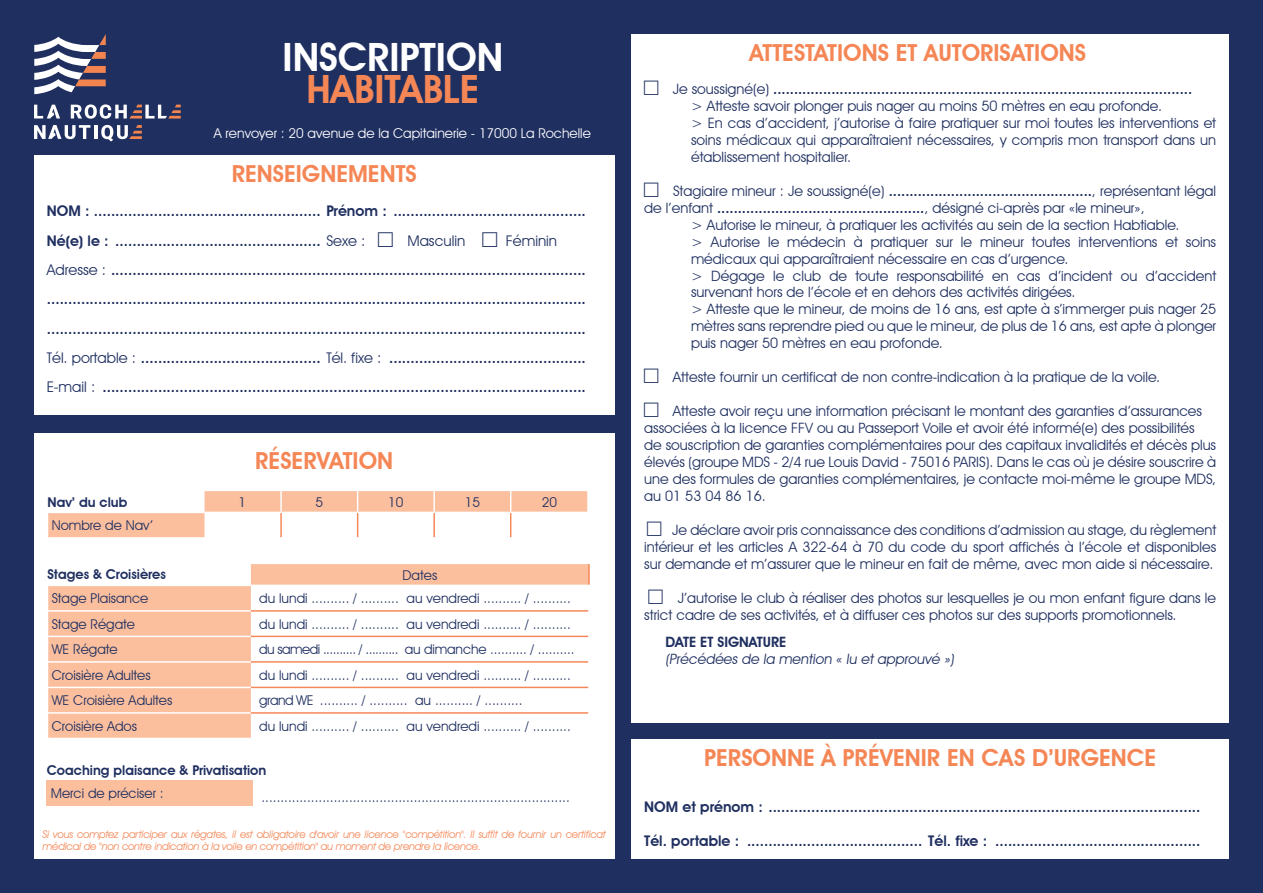
<style>
.page{position:relative;width:1263px;height:893px;background:#1f2f60}
.page>*{position:absolute;margin:0;border:0;box-sizing:border-box;transform-origin:0 0}
.t1{font:600 39px "Avant Garde IT Cby BT";color:#fff}
.t2{font:600 39px "Avant Garde IT Cby BT";color:#f58655}
.t3{font:600 23.4px "Avant Garde IT Cby BT";color:#f58655}
.t4{font:600 14.7px "Avant Garde IT Cby BT";color:#1f2f60}
.t5{font:14.7px "Avant Garde IT Cby BT";color:#1f2f60}
.t6{font:14.25px/17px "Avant Garde IT Cby BT";color:#1f2f60;text-align:justify}
.t7{font:600 14.25px/17px "Avant Garde IT Cby BT";color:#1f2f60}
.t8{font:13.5px "Avant Garde IT Cby BT";color:#1f2f60}
.t9{font:600 13.5px "Avant Garde IT Cby BT";color:#1f2f60}
.t10{font:13.5px "Avant Garde IT Cby BT";letter-spacing:-.04em;color:#1f2f60}
.t11{font:13.5px "Avant Garde IT Cby BT";color:#fff}
.t12{font:italic 10.5px/12px "Avant Garde IT Cby BT";letter-spacing:-.02em;color:#f58655}
.s1{font-weight:400}
</style>
<div class="page">
<div style="left:34px;top:433px;width:580px;height:426px;background:#fff"></div>
<div style="left:631px;top:34px;width:598px;height:688px;background:#fff"></div>
<div style="left:34px;top:155px;width:580px;height:260px;background:#fff"></div>
<div style="left:631px;top:739px;width:598px;height:120px;background:#fff"></div>
<svg style="left:48px;top:491px;width:539px;height:47px"></svg>
<hr style="left:47px;top:537px;width:158px;height:2px;background:#fff">
<svg style="left:48px;top:564px;width:540px;height:174px"></svg>
<hr style="left:251px;top:585px;width:339px;height:1px;background:#fff">
<hr style="left:47px;top:585px;width:204px;height:1px;background:#fff">
<hr style="left:47px;top:610px;width:204px;height:2px;background:#fff">
<hr style="left:47px;top:636px;width:204px;height:1px;background:#fff">
<hr style="left:47px;top:661px;width:204px;height:2px;background:#fff">
<hr style="left:47px;top:687px;width:204px;height:1px;background:#fff">
<hr style="left:47px;top:712px;width:204px;height:2px;background:#fff">
<hr style="left:588px;top:564px;width:2px;height:21px;background:#f58655">
<hr style="left:251px;top:610px;width:337px;height:2px;background:#f58655">
<hr style="left:251px;top:636px;width:337px;height:1px;background:#f58655">
<hr style="left:251px;top:661px;width:337px;height:2px;background:#f58655">
<hr style="left:251px;top:687px;width:337px;height:1px;background:#f58655">
<hr style="left:251px;top:712px;width:337px;height:2px;background:#f58655">
<div style="left:47px;top:780px;width:206px;height:26px;background:#fbbf9e"></div>
<svg style="left:34px;top:34px;width:72px;height:60px"></svg>
<hr style="left:94px;top:125px;width:3px;height:14px;background:#fff">
<svg style="left:71px;top:104px;width:110px;height:15px"></svg>
<svg style="left:101px;top:125px;width:41px;height:16px"></svg>
<svg style="left:34px;top:105px;width:26px;height:13px"></svg>
<svg style="left:34px;top:125px;width:56px;height:14px"></svg>
<p class="t1" style="left:283px;top:33px;width:222px">INSCRIPTION</p>
<p class="t2" style="left:306px;top:66px;width:174px">HABITABLE</p>
<p class="t11" style="left:214px;top:125px;width:379px">A renvoyer : 20 avenue de la Capitainerie - 17000 La Rochelle</p>
<p class="t3" style="left:232px;top:159px;width:187px">RENSEIGNEMENTS</p>
<p class="t4" style="left:47px;top:202px;width:541px">NOM : ..................................................... Prénom : .............................................</p>
<p class="t4" style="left:47px;top:232px;width:320px">Né(e) le : ................................................ <span class="s1">Sexe :</span></p>
<p class="t5" style="left:408px;top:232px;width:59px">Masculin</p>
<p class="t5" style="left:506px;top:232px;width:53px">Féminin</p>
<p class="t4" style="left:47px;top:261px;width:541px"><span class="s1">Adresse :</span> ...............................................................................................................</p>
<p class="t4" style="left:47px;top:290px;width:540px">..............................................................................................................................</p>
<p class="t4" style="left:47px;top:320px;width:540px">..............................................................................................................................</p>
<p class="t4" style="left:47px;top:349px;width:541px"><span class="s1">Tél. portable :</span> .......................................... <span class="s1">Tél. fixe :</span> ..............................................</p>
<p class="t4" style="left:47px;top:378px;width:541px"><span class="s1">E-mail :</span> .................................................................................................................</p>
<p class="t3" style="left:255px;top:446px;width:139px">RÉSERVATION</p>
<p class="t9" style="left:48px;top:494px;width:81px">Nav’ du club</p>
<p class="t8" style="left:239px;top:494px;width:9px">1</p>
<p class="t8" style="left:316px;top:494px;width:9px">5</p>
<p class="t8" style="left:388px;top:494px;width:17px">10</p>
<p class="t8" style="left:465px;top:494px;width:17px">15</p>
<p class="t8" style="left:542px;top:494px;width:17px">20</p>
<p class="t8" style="left:52px;top:517px;width:103px">Nombre de Nav’</p>
<p class="t9" style="left:48px;top:567px;width:120px">Stages &amp; Croisières</p>
<p class="t8" style="left:403px;top:567px;width:36px">Dates</p>
<p class="t8" style="left:52px;top:590px;width:98px">Stage Plaisance</p>
<p class="t8" style="left:259px;top:590px;width:313px">du lundi .......... / .......... au vendredi .......... / ..........</p>
<p class="t8" style="left:52px;top:616px;width:85px">Stage Régate</p>
<p class="t8" style="left:259px;top:616px;width:313px">du lundi .......... / .......... au vendredi .......... / ..........</p>
<p class="t8" style="left:52px;top:641px;width:68px">WE Régate</p>
<p class="t8" style="left:259px;top:641px;width:317px">du samedi .......... / .......... au dimanche .......... / ..........</p>
<p class="t8" style="left:52px;top:667px;width:101px">Croisière Adultes</p>
<p class="t8" style="left:259px;top:667px;width:313px">du lundi .......... / .......... au vendredi .......... / ..........</p>
<p class="t8" style="left:52px;top:692px;width:122px">WE Croisière Adultes</p>
<p class="t10" style="left:259px;top:692px;width:265px">grand WE .......... / .......... au .......... / ..........</p>
<p class="t8" style="left:52px;top:718px;width:87px">Croisière Ados</p>
<p class="t8" style="left:259px;top:718px;width:313px">du lundi .......... / .......... au vendredi .......... / ..........</p>
<p class="t9" style="left:47px;top:762px;width:221px">Coaching plaisance &amp; Privatisation</p>
<p class="t8" style="left:51px;top:785px;width:114px">Merci de préciser :</p>
<p class="t8" style="left:261px;top:789px;width:310px">.................................................................................</p>
<p class="t12" style="left:43px;top:829px;width:565px">Si vous comptez participer aux régates, il est obligatoire d'avoir une licence "compétition". Il suffit de fournir un certificat médical de "non contre indication à la voile en compétition" au moment de prendre la licence.</p>
<p class="t3" style="left:749px;top:38px;width:338px">ATTESTATIONS ET AUTORISATIONS</p>
<p class="t7" style="left:673px;top:80px;width:521px"><span class="s1">Je soussigné(e)</span> .....................................................................................................</p>
<p class="t6" style="left:691px;top:97px;width:473px">&gt; Atteste savoir plonger puis nager au moins 50 mètres en eau profonde.</p>
<p class="t6" style="left:691px;top:114px;width:527px">&gt; En cas d’accident, j’autorise à faire pratiquer sur moi toutes les interventions et soins médicaux qui apparaîtraient nécessaires, y compris mon transport dans un établissement hospitalier.</p>
<p class="t7" style="left:644px;top:182px;width:573px;text-indent:29px"><span class="s1">Stagiaire mineur : Je soussigné(e)</span> .................................................<span class="s1">, représentant légal de l’enfant</span> ..................................................<span class="s1">, désigné ci-après par «le mineur»,</span></p>
<p class="t6" style="left:691px;top:216px;width:490px">&gt; Autorise le mineur, à pratiquer les activités au sein de la section Habtiable.</p>
<p class="t6" style="left:691px;top:233px;width:527px">&gt; Autorise le médecin à pratiquer sur le mineur toutes interventions et soins médicaux qui apparaîtraient nécessaire en cas d’urgence.</p>
<p class="t6" style="left:691px;top:267px;width:527px">&gt; Dégage le club de toute responsabilité en cas d’incident ou d’accident survenant hors de l’école et en dehors des activités dirigées.</p>
<p class="t6" style="left:691px;top:301px;width:527px">&gt; Atteste que le mineur, de moins de 16 ans, est apte à s’immerger puis nager 25 mètres sans reprendre pied ou que le mineur, de plus de 16 ans, est apte à plonger puis nager 50 mètres en eau profonde.</p>
<p class="t6" style="left:673px;top:369px;width:489px">Atteste fournir un certificat de non contre-indication à la pratique de la voile.</p>
<p class="t6" style="left:673px;top:402px;width:531px">Atteste avoir reçu une information précisant le montant des garanties d’assurances</p>
<p class="t6" style="left:644px;top:419px;width:552px">associées à la licence FFV ou au Passeport Voile et avoir été informé(e) des possibilités</p>
<p class="t6" style="left:644px;top:436px;width:573px">de souscription de garanties complémentaires pour des capitaux invalidités et décès plus élevés (groupe MDS - 2/4 rue Louis David - 75016 PARIS). Dans le cas où je désire souscrire à une des formules de garanties complémentaires, je contacte moi-même le groupe MDS, au 01 53 04 86 16.</p>
<p class="t6" style="left:644px;top:521px;width:573px;text-indent:28px">Je déclare avoir pris connaissance des conditions d’admission au stage, du règlement intérieur et les articles A 322-64 à 70 du code du sport affichés à l’école et disponibles sur demande et m’assurer que le mineur en fait de même, avec mon aide si nécessaire.</p>
<p class="t6" style="left:644px;top:589px;width:573px;text-indent:34px">J’autorise le club à réaliser des photos sur lesquelles je ou mon enfant figure dans le strict cadre de ses activités, et à diffuser ces photos sur des supports promotionnels.</p>
<p class="t7" style="left:665px;top:634px;width:122px">DATE ET SIGNATURE</p>
<p class="t6" style="left:665px;top:651px;width:292px">(Précédées de la mention « lu et approuvé »)</p>
<p class="t3" style="left:704px;top:744px;width:454px">PERSONNE À PRÉVENIR EN CAS D’URGENCE</p>
<p class="t4" style="left:644px;top:798px;width:558px">NOM et prénom : .....................................................................................................</p>
<p class="t4" style="left:644px;top:832px;width:558px">Tél. portable : ......................................... Tél. fixe : ................................................</p>
</div>
